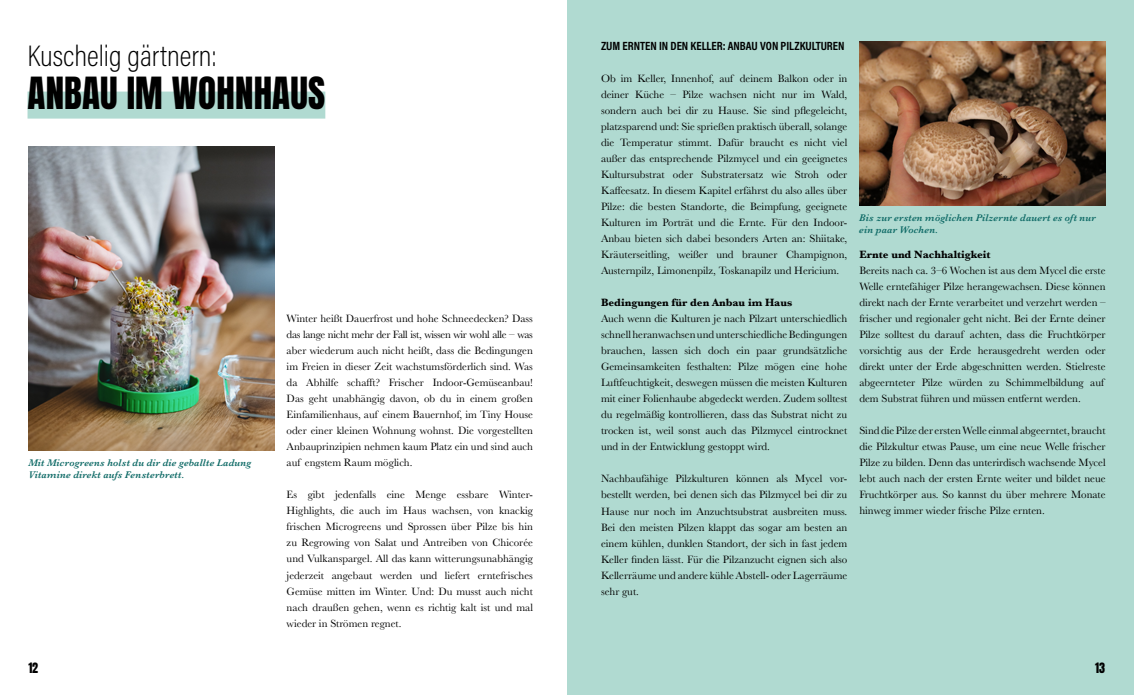
<style>
.page{position:relative;width:1134px;height:695px;background:#fff}
.page>*{position:absolute;margin:0;border:0;box-sizing:border-box;transform-origin:0 0}
.t1{font:37px "Anton";letter-spacing:.005em;color:#000}
.t2{font:30px "Acumin Variable Concept";color:#000}
.t3{font:12px "Acumin Variable Concept";color:#000}
.t4{font:12px "Anton";color:#000}
.t5{font:11px/16px "Baskerville";color:#000;text-align:justify}
.t6{font:700 11px "Baskerville";color:#000}
.t7{font:italic 600 10px/12px "Baskerville";letter-spacing:.015em;color:#106b67}
</style>
<div class="page">
<div style="left:567px;top:0;width:567px;height:694px;background:#b0dad1"></div>
<div style="left:28px;top:92px;width:297px;height:27px;background:#b0dad1"></div>
<img style="left:28px;top:146px;width:247px;height:304px">
<img style="left:859px;top:41px;width:247px;height:164px">
<h2 class="t2" style="left:27px;top:35px;width:191px">Kuschelig gärtnern:</h2>
<h1 class="t1" style="left:28px;top:75px;width:299px">ANBAU IM WOHNHAUS</h1>
<p class="t7" style="left:28px;top:457px;width:225px">Mit Microgreens holst du dir die geballte Ladung<br>Vitamine direkt aufs Fensterbrett.</p>
<p class="t5" style="left:287px;top:311px;width:248px">Winter heißt Dauerfrost und hohe Schneedecken? Dass das lange nicht mehr der Fall ist, wissen wir wohl alle – was aber wiederum auch nicht heißt, dass die Bedingungen im Freien in dieser Zeit wachstumsförderlich sind. Was da Abhilfe schafft? Frischer Indoor-Gemüseanbau!<br>Das geht unabhängig davon, ob du in einem großen Einfamilienhaus, auf einem Bauernhof, im Tiny House oder einer kleinen Wohnung wohnst. Die vorgestellten Anbauprinzipien nehmen kaum Platz ein und sind auch auf engstem Raum möglich.</p>
<p class="t5" style="left:287px;top:487px;width:248px">Es gibt jedenfalls eine Menge essbare Winter-Highlights, die auch im Haus wachsen, von knackig frischen Microgreens und Sprossen über Pilze bis hin zu Regrowing von Salat und Antreiben von Chicorée und Vulkanspargel. All das kann witterungsunabhängig jederzeit angebaut werden und liefert erntefrisches Gemüse mitten im Winter. Und: Du musst auch nicht nach draußen gehen, wenn es richtig kalt ist und mal wieder in Strömen regnet.</p>
<p class="t3" style="left:601px;top:38px;width:245px">ZUM ERNTEN IN DEN KELLER: ANBAU VON PILZKULTUREN</p>
<p class="t5" style="left:601px;top:71px;width:248px">Ob im Keller, Innenhof, auf deinem Balkon oder in deiner Küche – Pilze wachsen nicht nur im Wald, sondern auch bei dir zu Hause. Sie sind pflegeleicht, platzsparend und: Sie sprießen praktisch überall, solange die Temperatur stimmt. Dafür braucht es nicht viel außer das entsprechende Pilzmycel und ein geeignetes Kultursubstrat oder Substratersatz wie Stroh oder Kaffeesatz. In diesem Kapitel erfährst du also alles über Pilze: die besten Standorte, die Beimpfung, geeignete Kulturen im Porträt und die Ernte. Für den Indoor-Anbau bieten sich dabei besonders Arten an: Shiitake, Kräuterseitling, weißer und brauner Champignon, Austernpilz, Limonenpilz, Toskanapilz und Hericium.</p>
<p class="t6" style="left:601px;top:295px;width:193px">Bedingungen für den Anbau im Haus</p>
<p class="t5" style="left:601px;top:311px;width:248px">Auch wenn die Kulturen je nach Pilzart unterschiedlich schnell heranwachsen und unterschiedliche Bedingungen brauchen, lassen sich doch ein paar grundsätzliche Gemeinsamkeiten festhalten: Pilze mögen eine hohe Luftfeuchtigkeit, deswegen müssen die meisten Kulturen mit einer Folienhaube abgedeckt werden. Zudem solltest du regelmäßig kontrollieren, dass das Substrat nicht zu trocken ist, weil sonst auch das Pilzmycel eintrocknet und in der Entwicklung gestoppt wird.</p>
<p class="t5" style="left:601px;top:471px;width:248px">Nachbaufähige Pilzkulturen können als Mycel vor&shy;bestellt werden, bei denen sich das Pilzmycel bei dir zu Hause nur noch im Anzuchtsubstrat ausbreiten muss.<br>Bei den meisten Pilzen klappt das sogar am besten an einem kühlen, dunklen Standort, der sich in fast jedem Keller finden lässt. Für die Pilzanzucht eignen sich also Kellerräume und andere kühle Abstell- oder Lagerräume sehr gut.</p>
<p class="t7" style="left:859px;top:212px;width:238px">Bis zur ersten möglichen Pilzernte dauert es oft nur ein paar Wochen.</p>
<p class="t6" style="left:859px;top:247px;width:133px">Ernte und Nachhaltigkeit</p>
<p class="t5" style="left:859px;top:263px;width:248px;text-align:left">Bereits nach ca. 3–6 Wochen ist aus dem Mycel die erste Welle erntefähiger Pilze herangewachsen. Diese können direkt nach der Ernte verarbeitet und verzehrt werden – frischer und regionaler geht nicht. Bei der Ernte deiner Pilze solltest du darauf achten, dass die Fruchtkörper vorsichtig aus der Erde herausgedreht werden oder direkt unter der Erde abgeschnitten werden. Stielreste abgeernteter Pilze würden zu Schimmelbildung auf dem Substrat führen und müssen entfernt werden.</p>
<p class="t5" style="left:859px;top:423px;width:248px">Sind die Pilze der ersten Welle einmal abgeerntet, braucht die Pilzkultur etwas Pause, um eine neue Welle frischer Pilze zu bilden. Denn das unterirdisch wachsende Mycel lebt auch nach der ersten Ernte weiter und bildet neue Fruchtkörper aus. So kannst du über mehrere Monate hinweg immer wieder frische Pilze ernten.</p>
<p class="t4" style="left:28px;top:662px;width:11px">12</p>
<p class="t4" style="left:1095px;top:662px;width:11px">13</p>
</div>
